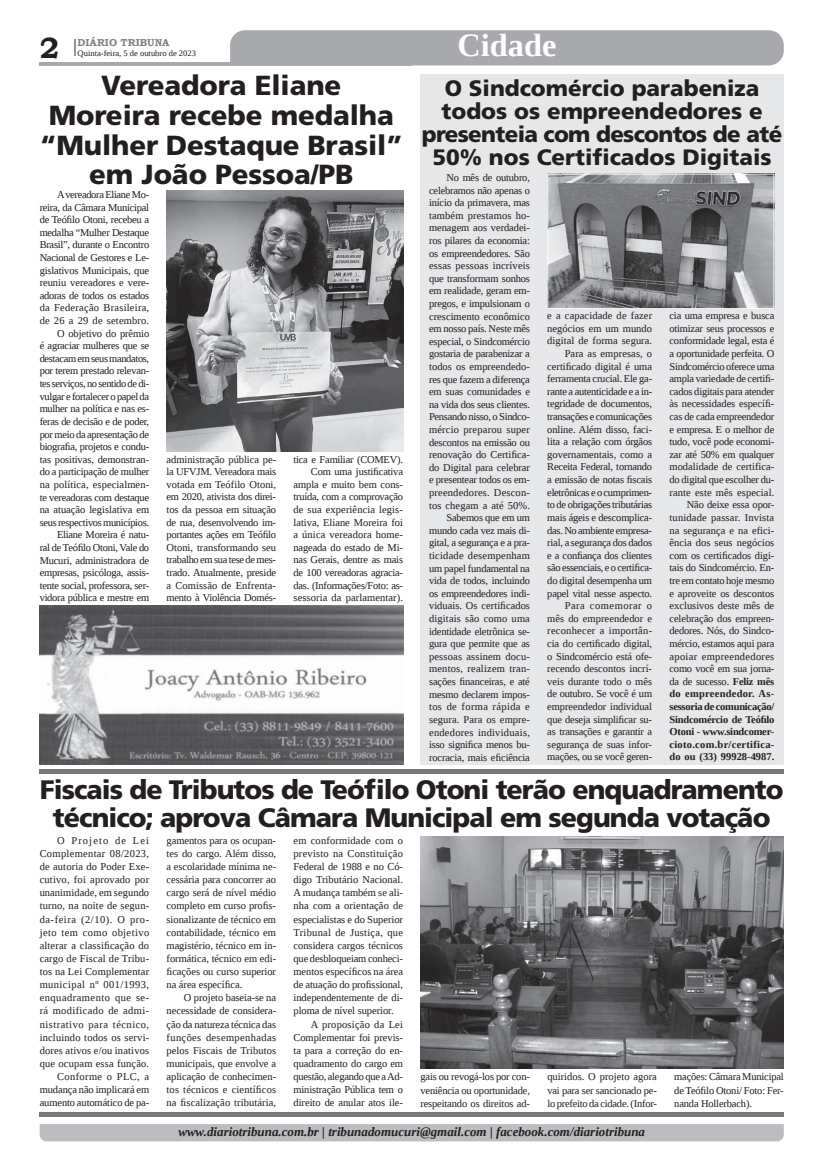
<style>
.page{position:relative;width:821px;height:1166px;background:#fff}
.page>*{position:absolute;margin:0;border:0;box-sizing:border-box;transform-origin:0 0}
.t1{font:700 32.38px "Liberation Serif";color:#fff}
.t2{font:700 29.31px "Bookman Old Style";color:#231f20}
.t3{font:900 27.56px/29.8px "Frutiger LT Std";letter-spacing:-.005em;color:#231f20;text-align:center}
.t4{font:900 26.69px/27.6px "Frutiger LT Std";letter-spacing:-.035em;color:#231f20;text-align:center}
.t5{font:900 22.31px/23.2px "Frutiger LT Std";color:#231f20;text-align:center}
.t6{font:italic 700 12.95px "Liberation Serif";color:#231f20}
.t7{font:10.5px/12.6px "Liberation Serif";letter-spacing:-.015em;color:#231f20;text-align:justify}
.t8{font:10.5px/13.1px "Liberation Serif";letter-spacing:.015em;color:#231f20;text-align:right}
.t9{font:10.5px "Liberation Serif";letter-spacing:.02em;color:#231f20}
.t10{font:10.5px "Liberation Serif";letter-spacing:.025em;color:#231f20}
.t11{font:10.5px "Liberation Serif";letter-spacing:.01em;color:#231f20}
.t12{font:700 10.06px "Bookman Old Style";color:#808285}
.t13{font:8.4px "Liberation Serif";color:#231f20}
.s1{font-weight:700}
</style>
<div class="page">
<svg style="left:74px;top:39px;width:2px;height:17px"></svg>
<hr style="left:40px;top:62px;width:372px;height:3px;background:#a8a9ad">
<div style="left:230px;top:30px;width:554px;height:35px;background:#a8a9ad"></div>
<div style="left:40px;top:1124px;width:744px;height:17px;background:#bcbdc0"></div>
<div style="left:420px;top:74px;width:364px;height:690px;background:#e6e7e9"></div>
<img style="left:420px;top:836px;width:364px;height:232px">
<img style="left:167px;top:191px;width:236px;height:260px">
<svg style="left:547px;top:174px;width:227px;height:135px;background:#868789"></svg>
<hr style="left:40px;top:1112px;width:744px;height:4px;background:#76787b">
<hr style="left:40px;top:769px;width:744px;height:4px;background:#76787b">
<img style="left:40px;top:605px;width:363px;height:159px">
<h2 class="t2" style="left:40px;top:27px;width:21px">2</h2>
<p class="t12" style="left:78px;top:35px;width:93px">DIÁRIO TRIBUNA</p>
<p class="t13" style="left:78px;top:48px;width:120px">Quinta-feira, 5 de outubro de 2023</p>
<h3 class="t3" style="left:40px;top:71px;width:365px">Vereadora Eliane<br>Moreira recebe medalha “Mulher Destaque Brasil” em João Pessoa/PB</h3>
<p class="t7" style="left:40px;top:188px;width:111px;text-align:right">A vereadora Eliane Mo&shy;reira, da Câmara Municipal de Teófilo Otoni, recebeu a medalha “Mulher Destaque<br>Brasil”, durante o Encontro<br>Nacional de Gestores e Le&shy;gislativos Municipais, que reuniu vereadores e vere&shy;adoras de todos os estados da Federação Brasileira, de 26 a 29 de setembro.<br>O objetivo do prêmio<br>é agraciar mulheres que se destacam em seus mandatos, por terem prestado relevan&shy;tes serviços, no sentido de di&shy;vulgar e fortalecer o papel da mulher na política e nas es&shy;feras de decisão e de poder, por meio da apresentação de biografia, projetos e condu&shy;tas positivas, demonstran&shy;do a participação de mulher na política, especialmen&shy;te vereadoras com destaque na atuação legislativa em seus respectivos municípios.<br>Eliane Moreira é natu-<br>ral de Teófilo Otoni, Vale do<br>Mucuri, administradora de empresas, psicóloga, assis&shy;tente social, professora, ser&shy;vidora pública e mestre em</p>
<p class="t7" style="left:167px;top:453px;width:111px">administração pública pe&shy;la UFVJM. Vereadora mais votada em Teófilo Otoni, em 2020, ativista dos direi&shy;tos da pessoa em situação de rua, desenvolvendo im&shy;portantes ações em Teófilo Otoni, transformando seu trabalho em sua tese de mes&shy;trado. Atualmente, preside a Comissão de Enfrenta&shy;mento à Violência Domés-</p>
<p class="t7" style="left:294px;top:453px;width:111px;text-align:right">tica e Familiar (COMEV).<br>Com uma justificativa ampla e muito bem cons&shy;truída, com a comprovação de sua experiência legis&shy;lativa, Eliane Moreira foi a única vereadora home&shy;nageada do estado de Mi&shy;nas Gerais, dentre as mais de 100 vereadoras agracia&shy;das. (Informações/Foto: as&shy;sessoria da parlamentar).</p>
<h1 class="t1" style="left:457px;top:24px;width:100px">Cidade</h1>
<h3 class="t5" style="left:422px;top:76px;width:362px">O Sindcomércio parabeniza todos os empreendedores e presenteia com descontos de até<br>50% nos Certificados Digitais</h3>
<p class="t7" style="left:429px;top:171px;width:102px;text-align:right">No mês de outubro, celebramos não apenas o início da primavera, mas também prestamos ho&shy;menagem aos verdadei&shy;ros pilares da economia: os empreendedores. São essas pessoas incríveis que transformam sonhos em realidade, geram em&shy;pregos, e impulsionam o crescimento econômico em nosso país. Neste mês especial, o Sindcomércio gostaria de parabenizar a todos os empreendedo&shy;res que fazem a diferença em suas comunidades e na vida dos seus clientes.<br>Pensando nisso, o Sindco&shy;mércio preparou super descontos na emissão ou renovação do Certifica&shy;do Digital para celebrar e presentear todos os em&shy;preendedores. Descon&shy;tos chegam a até 50%.<br>Sabemos que em um mundo cada vez mais di&shy;gital, a segurança e a pra&shy;ticidade desempenham um papel fundamental na vida de todos, incluindo os empreendedores indi&shy;viduais. Os certificados digitais são como uma identidade eletrônica se&shy;gura que permite que as pessoas assinem docu&shy;mentos, realizem tran&shy;sações financeiras, e até mesmo declarem impos&shy;tos de forma rápida e segura. Para os empre&shy;endedores individuais, isso significa menos bu&shy;rocracia, mais eficiência</p>
<p class="t7" style="left:547px;top:309px;width:106px;text-align:right">e a capacidade de fazer negócios em um mundo digital de forma segura.<br>Para as empresas, o certificado digital é uma ferramenta crucial. Ele ga&shy;rante a autenticidade e a in&shy;tegridade de documentos, transações e comunicações online. Além disso, faci&shy;lita a relação com órgãos governamentais, como a<br>Receita Federal, tornando a emissão de notas fiscais eletrônicas e o cumprimen&shy;to de obrigações tributárias mais ágeis e descomplica&shy;das. No ambiente empresa&shy;rial, a segurança dos dados e a confiança dos clientes são essenciais, e o certifica&shy;do digital desempenha um papel vital nesse aspecto.<br>Para comemorar o mês do empreendedor e reconhecer a importân&shy;cia do certificado digital, o Sindcomércio está ofe&shy;recendo descontos incrí&shy;veis durante todo o mês de outubro. Se você é um empreendedor individual que deseja simplificar su&shy;as transações e garantir a segurança de suas infor&shy;mações, ou se você geren-</p>
<p class="t7" style="left:669px;top:309px;width:106px;text-align:right">cia uma empresa e busca otimizar seus processos e conformidade legal, esta é a oportunidade perfeita. O<br>Sindcomércio oferece uma ampla variedade de certifi&shy;cados digitais para atender às necessidades específi&shy;cas de cada empreendedor e empresa. E o melhor de tudo, você pode economi&shy;zar até 50% em qualquer modalidade de certifica&shy;do digital que escolher du&shy;rante este mês especial.<br>Não deixe essa opor&shy;tunidade passar. Invista na segurança e na efici&shy;ência dos seus negócios com os certificados digi&shy;tais do Sindcomércio. En&shy;tre em contato hoje mesmo e aproveite os descontos exclusivos deste mês de celebração dos empreen&shy;dedores. Nós, do Sindco&shy;mércio, estamos aqui para apoiar empreendedores como você em sua jorna&shy;da de sucesso. <span class="s1">Feliz mês do empreendedor. As&shy;sessoria de comunicação/<br>Sindcomércio de Teófilo<br>Otoni - www.sindcomer&shy;cioto.com.br/certifica&shy;do ou (33) 99928-4987.</span></p>
<h3 class="t4" style="left:40px;top:776px;width:745px">Fiscais de Tributos de Teófilo Otoni terão enquadramento técnico; aprova Câmara Municipal em segunda votação</h3>
<p class="t8" style="left:40px;top:833px;width:111px">O Projeto de Lei<br>Complementar 08/2023, de autoria do Poder Exe&shy;cutivo, foi aprovado por unanimidade, em segundo turno, na noite de segun&shy;da-feira (2/10). O pro&shy;jeto tem como objetivo alterar a classificação do cargo de Fiscal de Tribu&shy;tos na Lei Complementar municipal nº 001/1993, enquadramento que se&shy;rá modificado de admi&shy;nistrativo para técnico, incluindo todos os servi&shy;dores ativos e/ou inativos que ocupam essa função.<br>Conforme o PLC, a mudança não implicará em aumento automático de pa-</p>
<p class="t7" style="left:167px;top:833px;width:111px;line-height:13.1px">gamentos para os ocupan&shy;tes do cargo. Além disso, a escolaridade mínima ne&shy;cessária para concorrer ao cargo será de nível médio completo em curso profis&shy;sionalizante de técnico em contabilidade, técnico em magistério, técnico em in&shy;formática, técnico em edi&shy;ficações ou curso superior na área específica.</p>
<p class="t7" style="left:167px;top:991px;width:111px;line-height:13.1px;text-indent:17px">O projeto baseia-se na necessidade de considera&shy;ção da natureza técnica das funções desempenhadas pelos Fiscais de Tributos municipais, que envolve a aplicação de conhecimen&shy;tos técnicos e científicos na fiscalização tributária,</p>
<p class="t8" style="left:294px;top:833px;width:111px">em conformidade com o</p>
<p class="t9" style="left:294px;top:846px;width:111px">previsto na Constituição</p>
<p class="t7" style="left:294px;top:860px;width:111px">Federal de 1988 e no Có-</p>
<p class="t7" style="left:294px;top:873px;width:111px">digo Tributário Nacional.</p>
<p class="t7" style="left:294px;top:886px;width:111px">A mudança também se ali-</p>
<p class="t11" style="left:294px;top:899px;width:111px">nha com a orientação de</p>
<p class="t7" style="left:294px;top:912px;width:111px">especialistas e do Superior</p>
<p class="t10" style="left:294px;top:925px;width:111px">Tribunal de Justiça, que</p>
<p class="t7" style="left:294px;top:939px;width:111px">considera cargos técnicos</p>
<p class="t7" style="left:294px;top:952px;width:111px">que desbloqueiam conheci-</p>
<p class="t7" style="left:294px;top:965px;width:111px">mentos específicos na área</p>
<p class="t7" style="left:294px;top:978px;width:111px">de atuação do profissional,</p>
<p class="t7" style="left:294px;top:991px;width:111px">independentemente de di-</p>
<p class="t7" style="left:294px;top:1004px;width:102px">ploma de nível superior.</p>
<p class="t9" style="left:311px;top:1017px;width:94px">A proposição da Lei</p>
<p class="t7" style="left:294px;top:1031px;width:111px">Complementar foi previs-</p>
<p class="t7" style="left:294px;top:1044px;width:111px">ta para a correção do en-</p>
<p class="t7" style="left:294px;top:1057px;width:111px">quadramento do cargo em</p>
<p class="t7" style="left:294px;top:1070px;width:111px">questão, alegando que a Ad-</p>
<p class="t7" style="left:294px;top:1083px;width:111px">ministração Pública tem o</p>
<p class="t7" style="left:294px;top:1096px;width:111px">direito de anular atos ile-</p>
<p class="t7" style="left:420px;top:1070px;width:111px;line-height:13.1px">gais ou revogá-los por con&shy;veniência ou oportunidade, respeitando os direitos ad-</p>
<p class="t7" style="left:547px;top:1070px;width:111px;line-height:13.1px">quiridos. O projeto agora vai para ser sancionado pe&shy;lo prefeito da cidade. (Infor-</p>
<p class="t7" style="left:674px;top:1070px;width:111px;line-height:13.1px">mações: Câmara Municipal de Teófilo Otoni/ Foto: Fer&shy;nanda Hollerbach).</p>
<p class="t6" style="left:178px;top:1123px;width:468px">www.diariotribuna.com.br | tribunadomucuri@gmail.com | facebook.com/diariotribuna</p>
</div>
